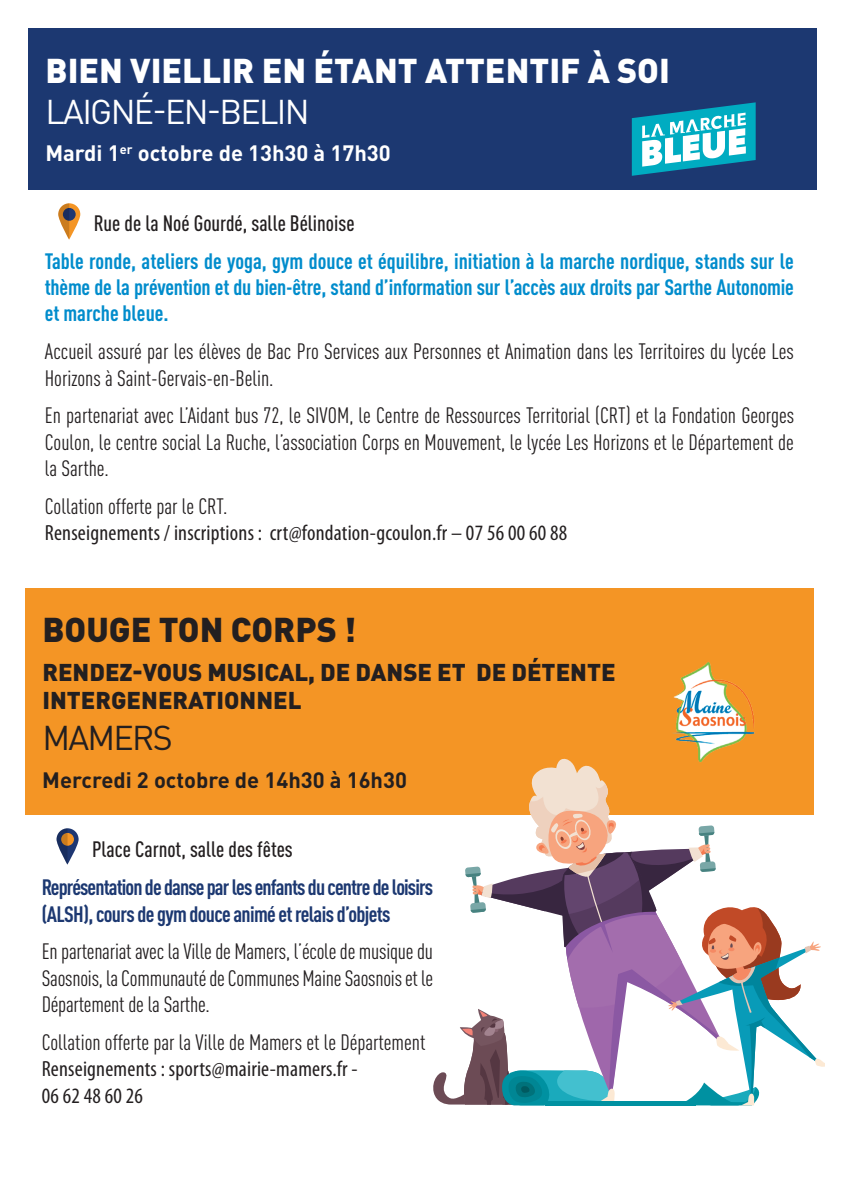
<style>
.page{position:relative;width:845px;height:1191px;background:#fff}
.page>*{position:absolute;margin:0;border:0;box-sizing:border-box;transform-origin:0 0}
.t1{font:900 34px "DINOT";color:#fff}
.t2{font:34px "DINOT";letter-spacing:-.05em;color:#fff}
.t3{font:900 34px "DINOT";color:#231f20}
.t4{font:34px "DINOT";letter-spacing:-.05em;color:#231f20}
.t5{font:900 24px/28px "DINOT";color:#231f20}
.t6{font:condensed 22px/26.4px "DINOT";color:#231f20;text-align:justify}
.t7{font:700 condensed 22px/26.4px "DINOT";letter-spacing:-.01em;color:#008ccc;text-align:justify}
.t8{font:condensed 22px/26.4px "Myriad Pro";letter-spacing:.01em;color:#231f20}
.t9{font:700 condensed 22px/26.4px "DINOT";letter-spacing:-.04em;color:#1c3871}
.t10{font:500 condensed 22px "DINOT";color:#231f20}
.t11{font:700 22px "DINOT";color:#231f20}
.t12{font:700 22px "DINOT";color:#fff}
</style>
<div class="page">
<svg style="left:58px;top:203px;width:22px;height:37px"></svg>
<div style="left:63px;top:208px;width:13px;height:13px;background:#1e3772;border-radius:50%"></div>
<svg style="left:58px;top:203px;width:11px;height:37px"></svg>
<svg style="left:57px;top:828px;width:22px;height:36px"></svg>
<div style="left:61px;top:833px;width:13px;height:12px;background:#f49525;border-radius:50%"></div>
<svg style="left:57px;top:828px;width:11px;height:36px"></svg>
<div style="left:28px;top:28px;width:788px;height:162px;background:#1c3871"></div>
<svg style="left:632px;top:102px;width:123px;height:74px"></svg>
<div style="left:25px;top:588px;width:788px;height:227px;background:#f49525"></div>
<svg style="left:433px;top:757px;width:392px;height:348px"></svg>
<img style="left:669px;top:662px;width:86px;height:101px">
<h1 class="t1" style="left:46px;top:47px;width:626px">BIEN VIELLIR EN ÉTANT ATTENTIF À SOI</h1>
<h1 class="t2" style="left:46px;top:88px;width:266px">LAIGNÉ-EN-BELIN</h1>
<p class="t12" style="left:45px;top:138px;width:347px">Mardi 1<sup>er</sup> octobre de 13h30 à 17h30</p>
<p class="t10" style="left:94px;top:210px;width:262px">Rue de la Noé Gourdé, salle Bélinoise</p>
<p class="t7" style="left:45px;top:247px;width:750px">Table ronde, ateliers de yoga, gym douce et équilibre, initiation à la marche nordique, stands sur le thème de la prévention et du bien-être, stand d’information sur l’accès aux droits par Sarthe Autonomie et marche bleue.</p>
<p class="t6" style="left:45px;top:338px;width:750px">Accueil assuré par les élèves de Bac Pro Services aux Personnes et Animation dans les Territoires du lycée Les<br>Horizons à Saint-Gervais-en-Belin.</p>
<p class="t6" style="left:45px;top:402px;width:751px">En partenariat avec L’Aidant bus 72, le SIVOM, le Centre de Ressources Territorial (CRT) et la Fondation Georges Coulon, le centre social La Ruche, l’association Corps en Mouvement, le lycée Les Horizons et le Département de la Sarthe.</p>
<p class="t6" style="left:45px;top:493px;width:184px">Collation offerte par le CRT.</p>
<p class="t8" style="left:45px;top:519px;width:524px">Renseignements / inscriptions : crt@fondation-gcoulon.fr – 07 56 00 60 88</p>
<h1 class="t3" style="left:42px;top:606px;width:315px">BOUGE TON CORPS !</h1>
<p class="t5" style="left:42px;top:657px;width:575px">RENDEZ-VOUS MUSICAL, DE DANSE ET DE DÉTENTE<br>INTERGENERATIONNEL</p>
<h1 class="t4" style="left:42px;top:714px;width:132px">MAMERS</h1>
<p class="t11" style="left:42px;top:765px;width:366px">Mercredi 2 octobre de 14h30 à 16h30</p>
<p class="t10" style="left:92px;top:836px;width:202px">Place Carnot, salle des fêtes</p>
<p class="t9" style="left:42px;top:874px;width:393px">Représentation de danse par les enfants du centre de loisirs (ALSH), cours de gym douce animé et relais d’objets</p>
<p class="t6" style="left:42px;top:938px;width:393px">En partenariat avec la Ville de Mamers, l’école de musique du Saosnois, la Communauté de Communes Maine Saosnois et le Département de la Sarthe.</p>
<p class="t6" style="left:42px;top:1028px;width:385px">Collation offerte par la Ville de Mamers et le Département</p>
<p class="t8" style="left:42px;top:1055px;width:317px">Renseignements : sports@mairie-mamers.fr -<br>06 62 48 60 26</p>
</div>
